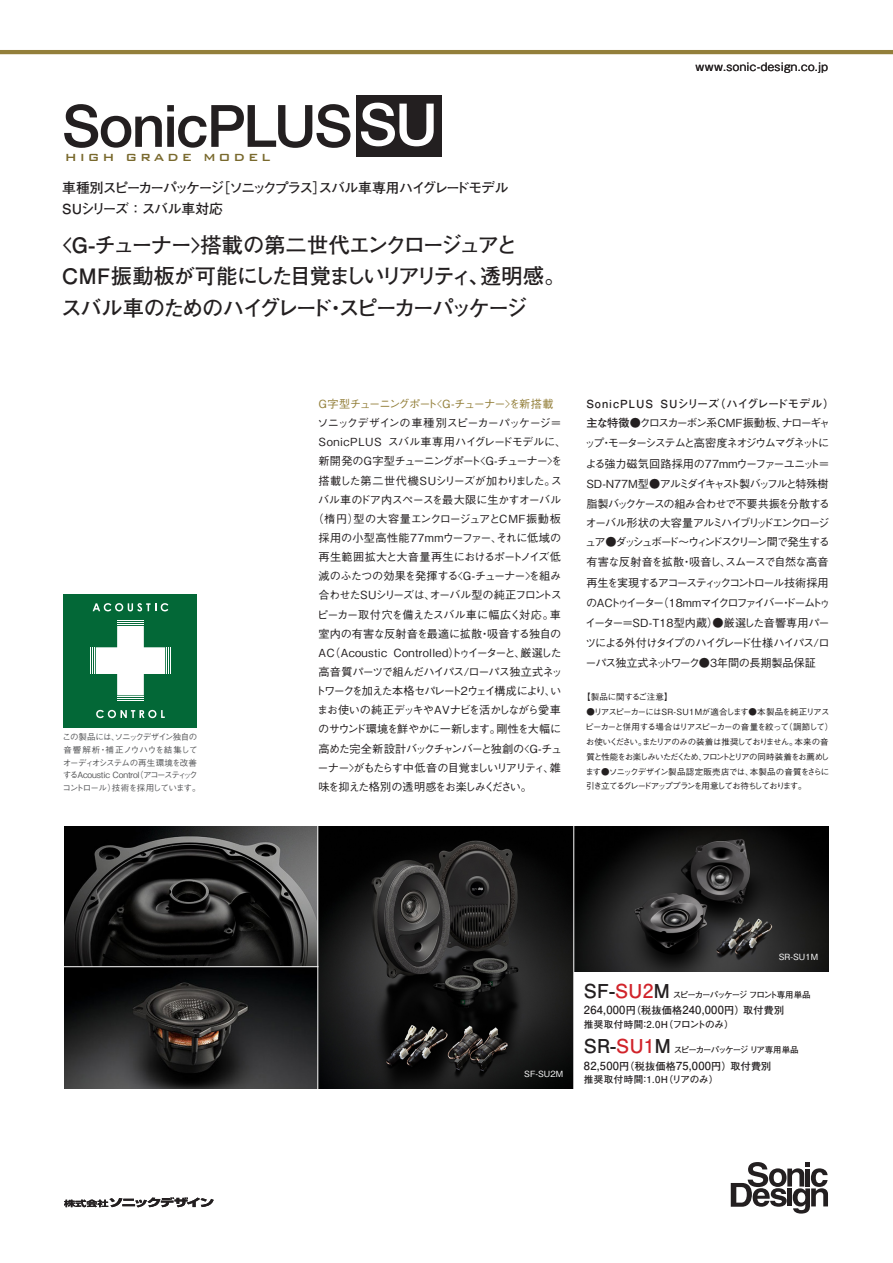
<style>
.page{position:relative;width:893px;height:1263px;background:#fff}
.page>*{position:absolute;margin:0;border:0;box-sizing:border-box;transform-origin:0 0}
.t1{font:500 58.5px "Helvetica Neue";letter-spacing:-.03em;color:#231f20}
.t2{font:700 21.3px "Futo Go B101 Pro";letter-spacing:-.06em;color:#231f20}
.t3{font:700 21.3px "Futo Go B101 Pro";letter-spacing:-.09em;color:#231f20}
.t4{font:700 21.3px "Futo Go B101 Pro";letter-spacing:-.11em;color:#231f20}
.ノーマル{font:700 19.2px "Futo Go B101 Pro";color:#231f20}
.t5{font:700 13.8px "Futo Go B101 Pro";letter-spacing:-.095em;color:#231f20}
.t6{font:500 13.8px "Bank Gothic";letter-spacing:.2em;color:#79692d}
.t7{font:700 13.8px "Futo Go B101 Pro";letter-spacing:-.12em;color:#231f20}
.t8{font:700 13.8px "Futo Go B101 Pro";letter-spacing:-.055em;color:#231f20}
.t9{font:500 11.7px "Gothic BBB Pro";letter-spacing:.03em;color:#231f20}
.ノーマル-2{font:500 11.1px/20.2px "Gothic BBB Pro";letter-spacing:-.075em;color:#231f20}
.ノーマル-3{font:500 11.1px/19.2px "Gothic BBB Pro";letter-spacing:-.16em;color:#231f20}
.ノーマル-4{font:700 11.1px "Futo Go B101 Pro";letter-spacing:.02em;color:#231f20}
.ノーマル-5{font:500 11.1px/20.2px "Gothic BBB Pro";letter-spacing:-.13em;color:#231f20}
.ノーマル-6{font:500 11.1px "Gothic BBB Pro";letter-spacing:-.025em;color:#231f20}
.ノーマル-7{font:500 11.1px/19.2px "Gothic BBB Pro";letter-spacing:-.03em;color:#231f20}
.ノーマル-8{font:500 11.1px/19.2px "Gothic BBB Pro";letter-spacing:-.105em;color:#231f20}
.ノーマル-9{font:500 11.1px/19.2px "Gothic BBB Pro";letter-spacing:-.045em;color:#231f20}
.ノーマル-10{font:500 11.1px/19.2px "Gothic BBB Pro";letter-spacing:.025em;color:#231f20}
.ノーマル-11{font:500 11.1px/19.2px "Gothic BBB Pro";letter-spacing:.035em;color:#231f20}
.ノーマル-12{font:500 11.1px "Gothic BBB Pro";letter-spacing:-.12em;color:#231f20}
.ノーマル-13{font:500 11.1px "Gothic BBB Pro";letter-spacing:-.08em;color:#937f3a}
.ノーマル-14{font:500 11.1px "Gothic BBB Pro";letter-spacing:-.145em;color:#231f20}
.ノーマル-15{font:500 11.1px "Gothic BBB Pro";letter-spacing:-.05em;color:#231f20}
.ノーマル-16{font:500 11.1px "Gothic BBB Pro";letter-spacing:-.055em;color:#231f20}
.ノーマル-17{font:700 11.1px "Futo Go B101 Pro";letter-spacing:-.045em;color:#231f20}
.ノーマル-18{font:500 11.1px "Gothic BBB Pro";letter-spacing:.05em;color:#231f20}
.ノーマル-19{font:700 11.1px "Futo Go B101 Pro";letter-spacing:.085em;color:#231f20}
.ノーマル-20{font:700 9.6px "Futo Go B101 Pro";letter-spacing:.04em;color:#231f20}
.ノーマル-21{font:500 8.55px/14.9px "Gothic BBB Pro";letter-spacing:-.095em;color:#231f20}
.ノーマル-22{font:500 8.55px "Gothic BBB Pro";letter-spacing:-.07em;color:#57585a}
.ノーマル-23{font:500 8.55px/14.9px "Gothic BBB Pro";letter-spacing:-.125em;color:#231f20}
.ノーマル-24{font:500 8.55px/12.8px "Gothic BBB Pro";letter-spacing:-.115em;color:#57585a;text-align:right}
.ノーマル-25{font:700 8.55px "Futo Go B101 Pro";letter-spacing:-.13em;color:#231f20}
.ノーマル-26{font:500 8.55px "Gothic BBB Pro";letter-spacing:-.02em;color:#57585a}
.ノーマル-27{font:700 8.55px "Futo Go B101 Pro";letter-spacing:-.11em;color:#231f20}
.ノーマル-28{font:500 8.55px "Gothic BBB Pro";color:#fff}
.ノーマル-29{font:500 8.55px/12.8px "Gothic BBB Pro";letter-spacing:-.01em;color:#57585a}
.ノーマル-30{font:500 8.55px "Gothic BBB Pro";letter-spacing:-.035em;color:#231f20}
.ノーマル-31{font:500 8.55px "Gothic BBB Pro";letter-spacing:.005em;color:#231f20}
.s1{color:#fff}
.s2{font-family:"Futo Go B101 Pro";font-weight:700}
.s3{color:#d1232a}
.s4{font-size:10.05px}
</style>
<div class="page">
<img style="left:574px;top:826px;width:255px;height:145px">
<img style="left:64px;top:826px;width:253px;height:263px">
<svg style="left:731px;top:1162px;width:97px;height:51px"></svg>
<hr style="left:0;top:50px;width:893px;height:4px;background:#937f3a">
<svg style="left:64px;top:1197px;width:150px;height:10px"></svg>
<svg style="left:318px;top:826px;width:255px;height:263px;background:#1d1d1d"></svg>
<div style="left:356px;top:95px;width:85px;height:61px;background:#231f20"></div>
<div style="left:64px;top:594px;width:133px;height:133px;background:#036837"></div>
<svg style="left:90px;top:622px;width:81px;height:79px"></svg>
<svg style="left:96px;top:710px;width:69px;height:8px"></svg>
<svg style="left:93px;top:603px;width:75px;height:8px"></svg>
<hr style="left:31px;top:966px;width:287px;height:1px;background:#fff">
<p class="t1" style="left:62px;top:79px;width:377px">SonicPLUS<span class="s1">SU</span></p>
<p class="t5" style="left:216px;top:177px;width:294px">［ソニックプラススバル車専用ハイグレードモデル</p>
<p class="t6" style="left:65px;top:147px;width:51px">HIGH</p>
<p class="t6" style="left:125px;top:147px;width:68px">GRADE</p>
<p class="t6" style="left:203px;top:147px;width:69px">MODEL</p>
<p class="t7" style="left:62px;top:177px;width:164px">車種別スピーカーパッケージ</p>
<p class="t8" style="left:62px;top:198px;width:162px">SUシリーズ：スバル車対応</p>
<p class="t4" style="left:62px;top:227px;width:457px">G＜ -チューナー＞搭載の第二世代エンクロージュアと</p>
<p class="t2" style="left:62px;top:259px;width:505px">CMF振動板が可能にした目覚ましいリアリティ透明感。</p>
<p class="t5" style="left:313px;top:177px;width:15px">］</p>
<p class="t3" style="left:468px;top:259px;width:23px">、</p>
<p class="t3" style="left:61px;top:291px;width:469px">スバル車のためのハイグレードスピーカーパッケージ</p>
<p class="t3" style="left:325px;top:291px;width:23px">・</p>
<p class="t9" style="left:696px;top:57px;width:134px">www.sonic-design.co j p.</p>
<p class="ノーマル-22" style="left:63px;top:730px;width:136px">この製品にはソニックデザイン独自の</p>
<p class="ノーマル-29" style="left:106px;top:729px;width:94px;text-indent:6px">、<br>補正ノウハウを結集して</p>
<p class="ノーマル-22" style="left:63px;top:743px;width:38px">音響解析</p>
<p class="ノーマル-24" style="left:63px;top:755px;width:136px">オーディオシステムの再生環境を改善（アコースティック</p>
<p class="ノーマル-22" style="left:99px;top:743px;width:10px">・</p>
<p class="ノーマル-26" style="left:63px;top:768px;width:78px">するAcoustic Control</p>
<p class="ノーマル-22" style="left:112px;top:781px;width:90px">技術を採用しています。</p>
<p class="ノーマル-22" style="left:63px;top:781px;width:55px">コントロール）</p>
<p class="ノーマル-13" style="left:318px;top:395px;width:237px">G字型チューニングポート G＜ -チューナー＞を新搭載</p>
<p class="ノーマル-9" style="left:388px;top:412px;width:180px;text-indent:-71px">ソニックデザインの車種別スピーカーパッケージ=スバル車専用ハイグレードモデルに、</p>
<p class="ノーマル-18" style="left:318px;top:433px;width:65px">SonicPLUS</p>
<p class="ノーマル-2" style="left:318px;top:450px;width:245px">新開発のG字型チューニングポート G＜ -チューナーを＞</p>
<p class="ノーマル-6" style="left:318px;top:471px;width:245px">搭載した第二世代機SUシリーズが加わりましたス。</p>
<p class="ノーマル-15" style="left:318px;top:491px;width:244px">バル車のドア内スペースを最大限に生かすオーバル</p>
<p class="ノーマル-6" style="left:354px;top:510px;width:209px">型の大容量エンクロージュアとCMF振動板</p>
<p class="ノーマル-11" style="left:318px;top:508px;width:244px;text-indent:-6px">（楕円）<br>採用の小型高性能77mmウーファーそれに低域の</p>
<p class="ノーマル-2" style="left:318px;top:527px;width:245px;line-height:19.2px;text-indent:173px">、<br>再生範囲拡大と大音量再生におけるポートノイズ低減のふたつの効果を発揮する G＜ -チューナー＞を組み合わせたSUシリーズはオーバル型の純正フロントス</p>
<p class="ノーマル-2" style="left:424px;top:584px;width:13px">、</p>
<p class="ノーマル-2" style="left:550px;top:603px;width:13px">車</p>
<p class="ノーマル-7" style="left:317px;top:603px;width:246px">ピーカー取付穴を備えたスバル車に幅広く対応。室内の有害な反射音を最適に拡散吸音する独自の</p>
<p class="ノーマル-10" style="left:393px;top:622px;width:170px;text-indent:86px">・<br>Controlled トゥイーターと厳選した</p>
<p class="ノーマル-2" style="left:514px;top:641px;width:13px">、</p>
<p class="ノーマル-10" style="left:329px;top:642px;width:59px">（Acoustic</p>
<p class="ノーマル-2" style="left:449px;top:641px;width:13px">）</p>
<p class="ノーマル-2" style="left:318px;top:641px;width:18px">AC</p>
<p class="ノーマル-2" style="left:318px;top:660px;width:246px">高音質パーツで組んだハイパス/ローパス独立式ネッ</p>
<p class="ノーマル-12" style="left:315px;top:682px;width:248px">トワークを加えた本格セパレート2ウェイ構成によりい、</p>
<p class="ノーマル-2" style="left:317px;top:698px;width:245px">まお使いの純正デッキやAVナビを活かしながら愛車</p>
<p class="ノーマル-2" style="left:496px;top:718px;width:67px">剛性を大幅に</p>
<p class="ノーマル-2" style="left:318px;top:718px;width:184px">のサウンド環境を鮮やかに一新します。</p>
<p class="ノーマル-2" style="left:318px;top:737px;width:245px">高めた完全新設計バックチャンバーと独創の G＜ -チュ</p>
<p class="ノーマル-2" style="left:544px;top:756px;width:19px">雑、</p>
<p class="ノーマル-8" style="left:318px;top:756px;width:229px">ーナー＞がもたらす中低音の目覚ましいリアリティ味を抑えた格別の透明感をお楽しみください。</p>
<p class="ノーマル-19" style="left:586px;top:395px;width:68px">SonicPLUS</p>
<p class="ノーマル-17" style="left:714px;top:395px;width:122px">（ハイグレードモデル(</p>
<p class="ノーマル-4" style="left:661px;top:395px;width:60px">SUシリーズ</p>
<p class="ノーマル-5" style="left:585px;top:411px;width:246px"><span class="s2">主な特徴</span>●クロスカーボン系CMF振動板、<br>ップモーターシステムと高密度ネオジウムマグネットに</p>
<p class="ノーマル-2" style="left:781px;top:411px;width:50px">ナローギャ</p>
<p class="ノーマル-2" style="left:601px;top:432px;width:13px">・</p>
<p class="ノーマル-2" style="left:585px;top:452px;width:246px">よる強力磁気回路採用の77mmウーファーユニット<br>SD N- 77M型●アルミダイキャスト製バッフルと特殊樹脂製バックケースの組み合わせで不要共振を分散する</p>
<p class="ノーマル-3" style="left:585px;top:512px;width:246px">オーバル形状の大容量アルミハイブリッドエンクロージュア●ダッシュボード〜ウィンドスクリーン間で発生する</p>
<p class="ノーマル-16" style="left:586px;top:553px;width:244px">有害な反射音を拡散吸音しスムースで自然な高音</p>
<p class="ノーマル-2" style="left:720px;top:551px;width:13px">、</p>
<p class="ノーマル-2" style="left:818px;top:452px;width:13px">=</p>
<p class="ノーマル-2" style="left:681px;top:551px;width:13px">・</p>
<p class="ノーマル-14" style="left:586px;top:573px;width:244px">再生を実現するアコースティックコントロール技術採用</p>
<p class="ノーマル-3" style="left:658px;top:592px;width:174px">（ 1 8mmマイクロファイバードームトゥ</p>
<p class="ノーマル-2" style="left:585px;top:591px;width:246px">のACトゥイーター<br>イーター＝SD T- 18型内蔵）●厳選した音響専用パーツによる外付けタイプのハイグレード仕様ハイパスロ/ーパス独立式ネットワーク●3年間の長期製品保証</p>
<p class="ノーマル-30" style="left:582px;top:690px;width:92px">【製品に関するご注意【</p>
<p class="ノーマル-21" style="left:784px;top:703px;width:51px;text-indent:-198px">●リアスピーカーにはSR-SU1Mが適合します●本製品を純正リアス（調節して(</p>
<p class="ノーマル-2" style="left:780px;top:591px;width:13px">・</p>
<p class="ノーマル-21" style="left:585px;top:718px;width:205px">ピーカーと併用する場合はリアスピーカーの音量を絞って</p>
<p class="ノーマル-21" style="left:642px;top:733px;width:157px">またリアのみの装着は推奨しておりません。</p>
<p class="ノーマル-23" style="left:586px;top:733px;width:245px">お使いください。<br>質と性能をお楽しみいただくためフロントとリアの同時装着をお薦めし</p>
<p class="ノーマル-21" style="left:698px;top:748px;width:10px">、</p>
<p class="ノーマル-31" style="left:750px;top:764px;width:81px">本製品の音質をさらに</p>
<p class="ノーマル-21" style="left:794px;top:733px;width:36px">本来の音</p>
<p class="ノーマル-21" style="left:585px;top:763px;width:223px">ます●ソニックデザイン製品認定販売店では、<br>引き立てるグレードアッププランを用意してお待ちしております。</p>
<p class="ノーマル-28" style="left:524px;top:1067px;width:40px">SF-SU2M</p>
<p class="ノーマル-28" style="left:779px;top:950px;width:41px">SR-SU1M</p>
<p class="ノーマル" style="left:584px;top:975px;width:88px">SF-<span class="s3">SU</span> M<span class="s3">2</span></p>
<p class="ノーマル-4" style="left:584px;top:1001px;width:202px">264,000 <span class="s4">（円税抜価格</span>240,000<span class="s4">円）取付費別</span></p>
<p class="ノーマル-20" style="left:640px;top:1017px;width:95px">：2.0 （H フロントのみ(</p>
<p class="ノーマル-25" style="left:673px;top:988px;width:139px">スピーカーパッケージフロント専用単品</p>
<p class="ノーマル-20" style="left:584px;top:1017px;width:61px">推奨取付時間</p>
<p class="ノーマル" style="left:584px;top:1031px;width:89px">SR-<span class="s3">SU</span> M<span class="s3">1</span></p>
<p class="ノーマル-4" style="left:584px;top:1057px;width:189px">82,500 <span class="s4">（円税抜価格</span>75,000<span class="s4">円）取付費別</span></p>
<p class="ノーマル-20" style="left:640px;top:1072px;width:80px">：1.0 （H リアのみ(</p>
<p class="ノーマル-27" style="left:674px;top:1043px;width:126px">スピーカーパッケージリア専用単品</p>
<p class="ノーマル-20" style="left:584px;top:1072px;width:61px">推奨取付時間</p>
</div>
